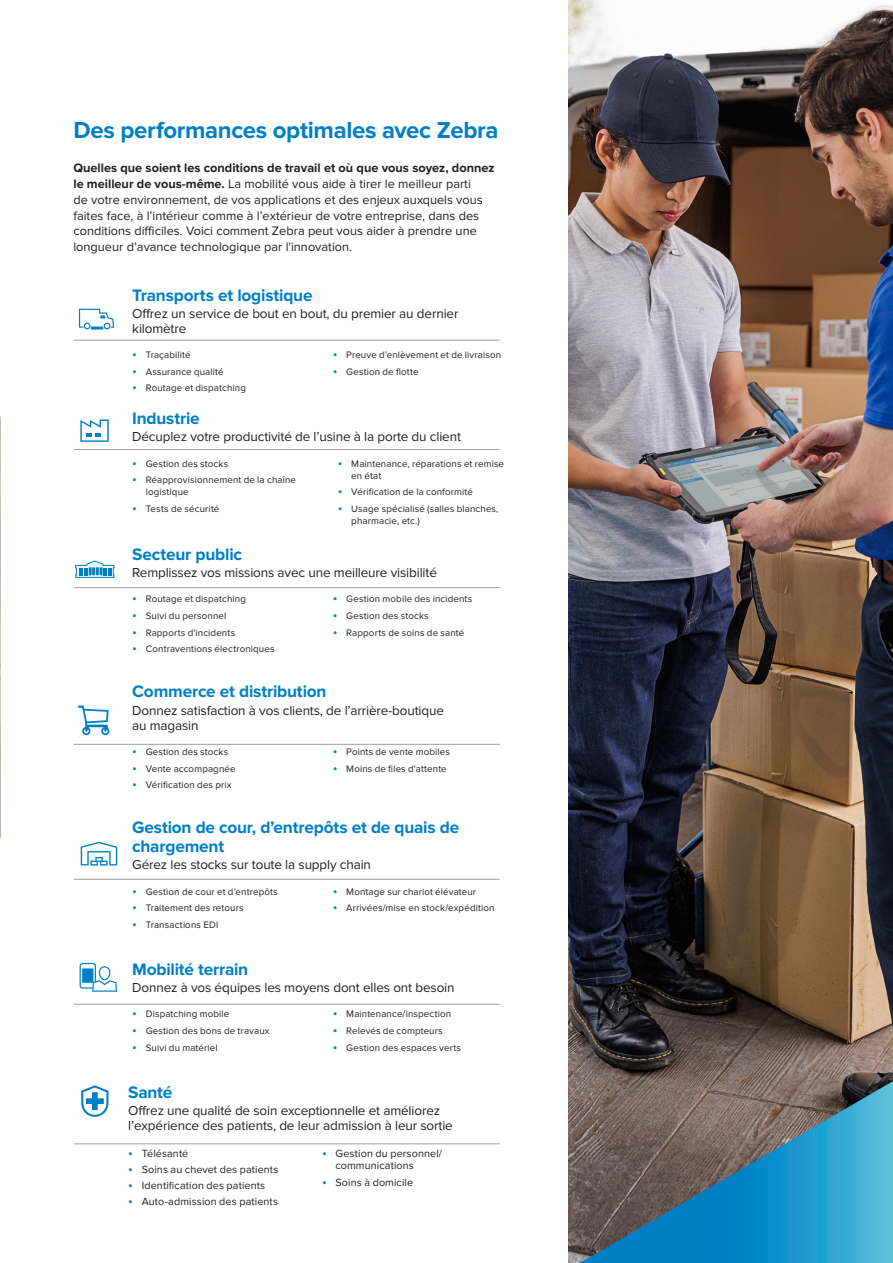
<style>
.page{position:relative;width:893px;height:1263px;background:#fff}
.page>*{position:absolute;margin:0;border:0;box-sizing:border-box;transform-origin:0 0}
.t1{font:700 24px "Proxima Nova";letter-spacing:-.015em;color:#007fc5}
.Product_Name{font:700 17.25px/18.8px "Proxima Nova";letter-spacing:-.01em;color:#007fc5}
.Product_Subhead{font:13.5px/15px "Proxima Nova";letter-spacing:-.01em;color:#231f20}
.body_copy_black_afte{font:12.75px/15.8px "Proxima Nova";color:#231f20}
.t2{font:10.8px/12.8px "Proxima Nova";letter-spacing:.01em;color:#231f20}
.t3{font:9.75px/12px "Proxima Nova";letter-spacing:.015em;color:#231f20}
.s1{font-weight:700}
.s2{font-size:13.5px;color:#007fc5}
</style>
<div class="page">
<img style="left:569px;top:0;width:324px;height:1263px">
<svg style="left:580px;top:1081px;width:313px;height:182px;background:#4a7e95"></svg>
<hr style="left:74px;top:340px;width:426px;height:1px;background:#a09e9e">
<hr style="left:74px;top:449px;width:426px;height:1px;background:#a09e9e">
<img style="left:0;top:416px;width:1px;height:423px">
<svg style="left:80px;top:419px;width:29px;height:23px"></svg>
<hr style="left:74px;top:744px;width:426px;height:1px;background:#a09e9e">
<svg style="left:78px;top:705px;width:31px;height:30px"></svg>
<hr style="left:74px;top:587px;width:426px;height:1px;background:#a09e9e">
<svg style="left:75px;top:560px;width:39px;height:18px"></svg>
<svg style="left:79px;top:309px;width:35px;height:20px"></svg>
<hr style="left:74px;top:879px;width:426px;height:1px;background:#a09e9e">
<svg style="left:81px;top:842px;width:36px;height:23px"></svg>
<hr style="left:74px;top:1143px;width:426px;height:1px;background:#a09e9e">
<svg style="left:81px;top:1085px;width:27px;height:32px"></svg>
<hr style="left:74px;top:1004px;width:426px;height:1px;background:#a09e9e">
<svg style="left:80px;top:963px;width:37px;height:29px"></svg>
<p class="t1" style="left:73px;top:116px;width:426px">Des performances optimales avec Zebra</p>
<p class="body_copy_black_afte" style="left:73px;top:161px;width:423px"><span class="s1">Quelles que soient les conditions de travail et où que vous soyez, donnez le meilleur de vous-même.</span> La mobilité vous aide à tirer le meilleur parti<br>de votre environnement, de vos applications et des enjeux auxquels vous faites face, à l’intérieur comme à l’extérieur de votre entreprise, dans des conditions difficiles. Voici comment Zebra peut vous aider à prendre une longueur d’avance technologique par l'innovation.</p>
<p class="Product_Name" style="left:132px;top:286px;width:182px">Transports et logistique</p>
<p class="Product_Subhead" style="left:132px;top:306px;width:328px">Offrez un service de bout en bout, du premier au dernier kilomètre</p>
<p class="t3" style="left:132px;top:349px;width:60px"><span class="s2">•</span> Traçabilité</p>
<p class="t3" style="left:132px;top:366px;width:93px"><span class="s2">•</span> Assurance qualité</p>
<p class="t3" style="left:132px;top:382px;width:115px"><span class="s2">•</span> Routage et dispatching</p>
<p class="t3" style="left:333px;top:349px;width:170px"><span class="s2">•</span> Preuve d’enlèvement et de livraison</p>
<p class="t3" style="left:333px;top:366px;width:87px"><span class="s2">•</span> Gestion de flotte</p>
<p class="Product_Name" style="left:132px;top:409px;width:69px">Industrie</p>
<p class="Product_Subhead" style="left:132px;top:429px;width:330px">Décuplez votre productivité de l’usine à la porte du client</p>
<p class="t3" style="left:132px;top:457px;width:98px"><span class="s2">•</span> Gestion des stocks</p>
<p class="t3" style="left:146px;top:474px;width:152px;text-indent:-14px"><span class="s2">•</span> Réapprovisionnement de la chaîne logistique</p>
<p class="t3" style="left:132px;top:503px;width:89px"><span class="s2">•</span> Tests de sécurité</p>
<p class="t3" style="left:351px;top:457px;width:154px;text-indent:-14px"><span class="s2">•</span> Maintenance, réparations et remise en état</p>
<p class="t3" style="left:338px;top:486px;width:137px"><span class="s2">•</span> Vérification de la conformité</p>
<p class="t3" style="left:351px;top:503px;width:149px;text-indent:-14px"><span class="s2">•</span> Usage spécialisé (salles blanches, pharmacie, etc.)</p>
<p class="Product_Name" style="left:132px;top:545px;width:111px">Secteur public</p>
<p class="Product_Subhead" style="left:132px;top:565px;width:306px">Remplissez vos missions avec une meilleure visibilité</p>
<p class="t3" style="left:132px;top:593px;width:115px"><span class="s2">•</span> Routage et dispatching</p>
<p class="t3" style="left:132px;top:610px;width:96px"><span class="s2">•</span> Suivi du personnel</p>
<p class="t3" style="left:132px;top:626px;width:105px"><span class="s2">•</span> Rapports d'incidents</p>
<p class="t3" style="left:132px;top:643px;width:144px"><span class="s2">•</span> Contraventions électroniques</p>
<p class="t3" style="left:333px;top:593px;width:141px"><span class="s2">•</span> Gestion mobile des incidents</p>
<p class="t3" style="left:333px;top:610px;width:98px"><span class="s2">•</span> Gestion des stocks</p>
<p class="t3" style="left:333px;top:626px;width:133px"><span class="s2">•</span> Rapports de soins de santé</p>
<p class="Product_Name" style="left:132px;top:683px;width:196px">Commerce et distribution</p>
<p class="Product_Subhead" style="left:132px;top:703px;width:313px">Donnez satisfaction à vos clients, de l’arrière-boutique au magasin</p>
<p class="t3" style="left:132px;top:746px;width:98px"><span class="s2">•</span> Gestion des stocks</p>
<p class="t3" style="left:132px;top:763px;width:105px"><span class="s2">•</span> Vente accompagnée</p>
<p class="t3" style="left:132px;top:779px;width:101px"><span class="s2">•</span> Vérification des prix</p>
<p class="t3" style="left:333px;top:746px;width:119px"><span class="s2">•</span> Points de vente mobiles</p>
<p class="t3" style="left:333px;top:763px;width:115px"><span class="s2">•</span> Moins de files d'attente</p>
<p class="Product_Name" style="left:132px;top:818px;width:329px">Gestion de cour, d’entrepôts et de quais de chargement</p>
<p class="Product_Subhead" style="left:132px;top:857px;width:240px">Gérez les stocks sur toute la supply chain</p>
<p class="t3" style="left:132px;top:886px;width:147px"><span class="s2">•</span> Gestion de cour et d’entrepôts</p>
<p class="t3" style="left:132px;top:902px;width:113px"><span class="s2">•</span> Traitement des retours</p>
<p class="t3" style="left:132px;top:919px;width:88px"><span class="s2">•</span> Transactions EDI</p>
<p class="t3" style="left:333px;top:886px;width:145px"><span class="s2">•</span> Montage sur chariot élévateur</p>
<p class="t3" style="left:333px;top:902px;width:163px"><span class="s2">•</span> Arrivées/mise en stock/expédition</p>
<p class="Product_Name" style="left:132px;top:960px;width:118px">Mobilité terrain</p>
<p class="Product_Subhead" style="left:132px;top:980px;width:324px">Donnez à vos équipes les moyens dont elles ont besoin</p>
<p class="t3" style="left:132px;top:1008px;width:99px"><span class="s2">•</span> Dispatching mobile</p>
<p class="t3" style="left:132px;top:1025px;width:139px"><span class="s2">•</span> Gestion des bons de travaux</p>
<p class="t3" style="left:132px;top:1041px;width:87px"><span class="s2">•</span> Suivi du matériel</p>
<p class="t3" style="left:333px;top:1008px;width:120px"><span class="s2">•</span> Maintenance/inspection</p>
<p class="t3" style="left:333px;top:1025px;width:112px"><span class="s2">•</span> Relevés de compteurs</p>
<p class="t3" style="left:333px;top:1041px;width:130px"><span class="s2">•</span> Gestion des espaces verts</p>
<p class="Product_Name" style="left:128px;top:1083px;width:46px">Santé</p>
<p class="Product_Subhead" style="left:128px;top:1103px;width:326px">Offrez une qualité de soin exceptionnelle et améliorez l’expérience des patients, de leur admission à leur sortie</p>
<p class="t2" style="left:128px;top:1147px;width:62px"><span class="s2">•</span> Télésanté</p>
<p class="t2" style="left:128px;top:1163px;width:152px"><span class="s2">•</span> Soins au chevet des patients</p>
<p class="t2" style="left:128px;top:1179px;width:139px"><span class="s2">•</span> Identification des patients</p>
<p class="t2" style="left:128px;top:1195px;width:151px"><span class="s2">•</span> Auto-admission des patients</p>
<p class="t2" style="left:335px;top:1147px;width:108px;text-indent:-14px"><span class="s2">•</span> Gestion du personnel/ communications</p>
<p class="t2" style="left:322px;top:1176px;width:93px"><span class="s2">•</span> Soins à domicile</p>
</div>
